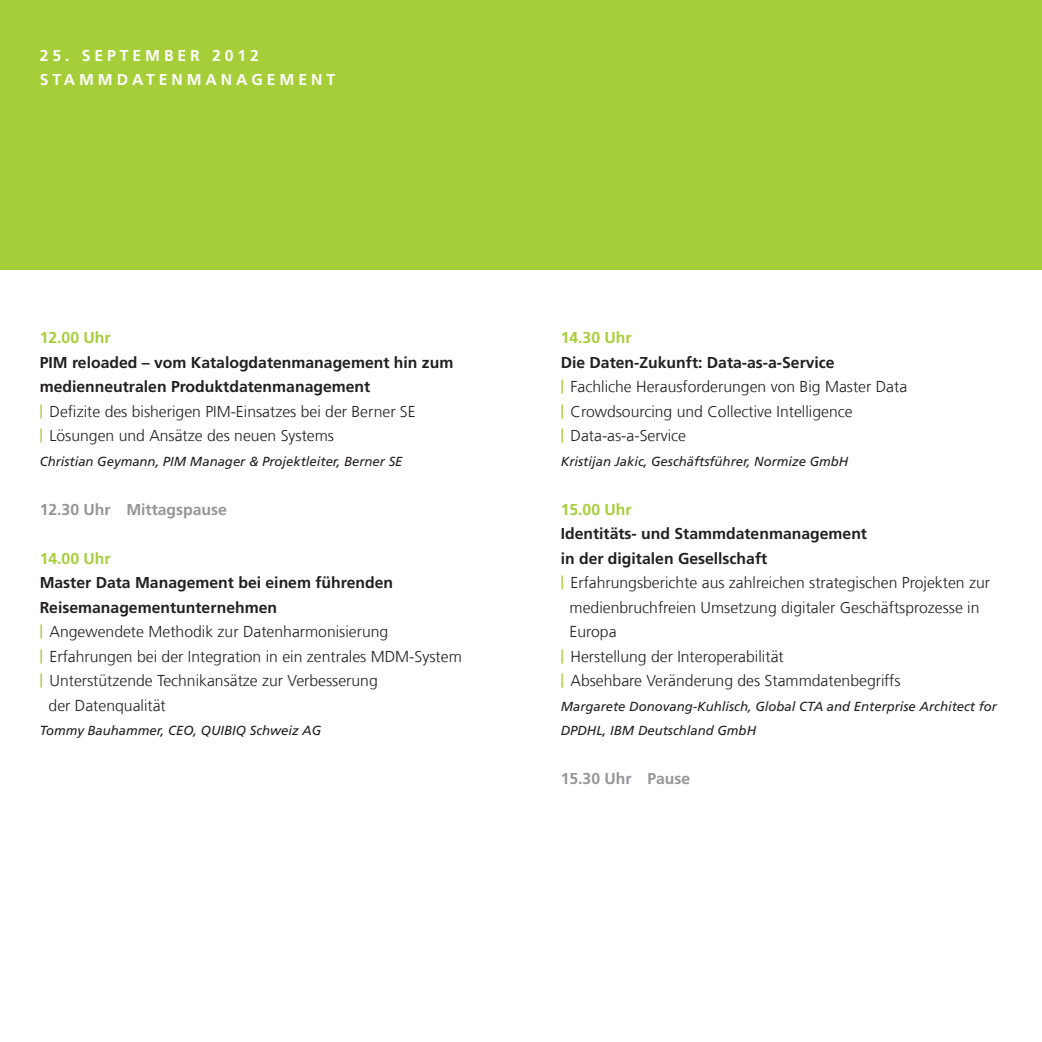
<style>
.page{position:relative;width:1042px;height:1042px;background:#fff}
.page>*{position:absolute;margin:0;border:0;box-sizing:border-box;transform-origin:0 0}
.t1{font:300 15.75px/24.5px "Frutiger LT Com";color:#231f20}
.t2{font:700 15.75px "Frutiger LT Com";color:#231f20}
.t3{font:700 15.75px/24.5px "Frutiger LT Com";letter-spacing:.25em;color:#fff}
.t4{font:700 15.75px "Frutiger LT Com";color:#939598}
.t5{font:700 15.75px "Frutiger LT Com";color:#a6ce39}
.t6{font:italic 13.12px/24.5px "Frutiger LT Com";color:#231f20}
.s1{font-weight:700}
.s2{font-weight:700;font-size:14px;color:#a6ce39}
</style>
<div class="page">
<div style="left:0;top:0;width:1042px;height:270px;background:#a6ce39"></div>
<p class="t3" style="left:40px;top:43px;width:294px;text-indent:98px">ember 2012<br>STammdat enmanagement</p>
<p class="t3" style="left:45px;top:43px;width:216px">25. SSepepttember 2012</p>
<p class="t3" style="left:40px;top:43px;width:31px">25.</p>
<p class="t5" style="left:40px;top:328px;width:72px">12.00 Uhr</p>
<p class="t1" style="left:40px;top:350px;width:415px"><span class="s1">PIM reloaded – vom Katalogdatenmanagement hin zum medienneutralen Produktdatenmanagement<br></span><span class="s2">|</span> Defizite des bisherigen PIM-Einsatzes bei der Berner SE<br><span class="s2">|</span> Lösungen und Ansätze des neuen Systems</p>
<p class="t6" style="left:40px;top:449px;width:364px">Christian Geymann, PIM Manager &amp; Projektleiter, Berner SE</p>
<p class="t4" style="left:40px;top:500px;width:189px">12.30 Uhr M ittagspause</p>
<p class="t5" style="left:40px;top:549px;width:72px">14.00 Uhr</p>
<p class="t2" style="left:40px;top:573px;width:355px">Master Data Management bei einem führenden</p>
<p class="t2" style="left:40px;top:598px;width:239px">Reisemanagementunternehmen</p>
<p class="t1" style="left:40px;top:620px;width:350px"><span class="s2">|</span> Angewendete Methodik zur Datenharmonisierung</p>
<p class="t1" style="left:40px;top:644px;width:424px"><span class="s2">|</span> Erfahrungen bei der Integration in ein zentrales MDM-System</p>
<p class="t1" style="left:40px;top:669px;width:340px"><span class="s2">|</span> Unterstützende Technikansätze zur Verbesserung</p>
<p class="t1" style="left:49px;top:693px;width:119px">der Datenqualität</p>
<p class="t6" style="left:40px;top:718px;width:283px">Tommy Bauhammer, CEO, QUIBIQ Schweiz AG</p>
<p class="t5" style="left:561px;top:328px;width:72px">14.30 Uhr</p>
<p class="t1" style="left:561px;top:350px;width:348px"><span class="s1">Die Daten-Zukunft: Data-as-a-Service<br></span><span class="s2">|</span> Fachliche Herausforderungen von Big Master Data <span class="s2">|</span> Crowdsourcing und Collective Intelligence<br><span class="s2">|</span> Data-as-a-Service</p>
<p class="t6" style="left:561px;top:449px;width:289px">Kristijan Jakic, Geschäftsführer, Normize GmbH</p>
<p class="t5" style="left:561px;top:500px;width:72px">15.00 Uhr</p>
<p class="t2" style="left:561px;top:524px;width:308px">Identitäts- und Stammdatenmanagement</p>
<p class="t2" style="left:561px;top:549px;width:208px">in der digitalen Gesellschaft</p>
<p class="t1" style="left:561px;top:571px;width:431px"><span class="s2">|</span> Erfahrungsberichte aus zahlreichen strategischen Projekten zur</p>
<p class="t1" style="left:569px;top:595px;width:411px">medienbruchfreien Umsetzung digitaler Geschäftsprozesse in</p>
<p class="t1" style="left:569px;top:620px;width:48px">Europa</p>
<p class="t1" style="left:561px;top:644px;width:225px"><span class="s2">|</span> Herstellung der Interoperabilität</p>
<p class="t1" style="left:561px;top:669px;width:341px"><span class="s2">|</span> Absehbare Veränderung des Stammdatenbegriffs</p>
<p class="t6" style="left:561px;top:694px;width:438px">Margarete Donovang-Kuhlisch, Global CTA and Enterprise Architect for<br>DPDHL, IBM Deutschland GmbH</p>
<p class="t4" style="left:561px;top:769px;width:131px">15.30 Uhr Pause</p>
</div>
